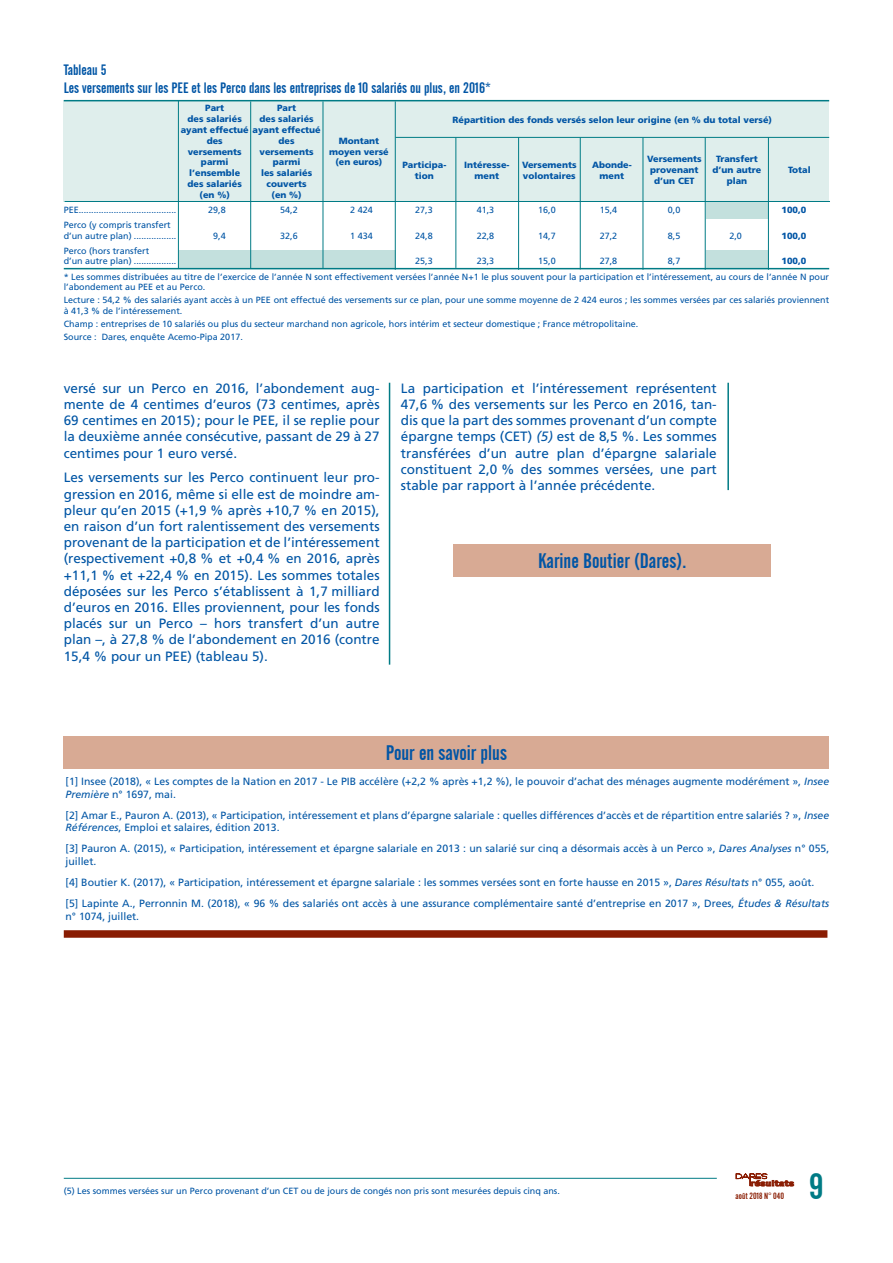
<style>
.page{position:relative;width:893px;height:1263px;background:#fff}
.page>*{position:absolute;margin:0;border:0;box-sizing:border-box;transform-origin:0 0}
.t1{font:36px "Alternate Gothic No 2 BT";color:#007b85}
.t2{font:21px "Alternate Gothic No 2 BT";color:#0155a5}
.t3{font:15px/18px "Alternate Gothic No 2 BT";color:#0155a5}
.t4{font:13.5px/16.2px "Frutiger";color:#0155a5;text-align:justify}
.t5{font:10.5px/12.6px "Frutiger";color:#0155a5}
.t6{font:9px/10.8px "Frutiger";color:#0155a5}
.t7{font:900 9px/10.8px "Frutiger";color:#0155a5;text-align:center}
.t8{font:9px "Alternate Gothic No 2 BT";color:#891c02}
.t9{font:7.8px "Alternate Gothic No 2 BT";color:#891c02;scale:2.03 1}
.s1{font-style:italic}
</style>
<div class="page">
<div style="left:64px;top:100px;width:765px;height:101px;background:#dfeeec"></div>
<div style="left:179px;top:251px;width:216px;height:17px;background:#c3e0dd"></div>
<div style="left:706px;top:201px;width:63px;height:18px;background:#c3e0dd"></div>
<div style="left:706px;top:250px;width:63px;height:18px;background:#c3e0dd"></div>
<hr style="left:64px;top:100px;width:765px;height:1px;background:#007b85">
<hr style="left:64px;top:268px;width:765px;height:1px;background:#007b85">
<hr style="left:395px;top:137px;width:434px;height:1px;background:#007b85">
<hr style="left:768px;top:137px;width:1px;height:133px;background:#007b85">
<hr style="left:643px;top:138px;width:1px;height:132px;background:#007b85">
<hr style="left:705px;top:138px;width:1px;height:132px;background:#007b85">
<hr style="left:580px;top:138px;width:1px;height:131px;background:#007b85">
<hr style="left:518px;top:137px;width:1px;height:133px;background:#007b85">
<hr style="left:456px;top:138px;width:1px;height:130px;background:#007b85">
<hr style="left:395px;top:101px;width:1px;height:169px;background:#007b85">
<hr style="left:323px;top:101px;width:1px;height:168px;background:#007b85">
<hr style="left:250px;top:101px;width:1px;height:168px;background:#007b85">
<hr style="left:178px;top:101px;width:1px;height:168px;background:#007b85">
<hr style="left:65px;top:201px;width:765px;height:1px;background:#007b85">
<hr style="left:389px;top:383px;width:1px;height:282px;background:#007b85">
<hr style="left:727px;top:383px;width:2px;height:107px;background:#007b85">
<div style="left:454px;top:544px;width:317px;height:32px;background:#d8aa94"></div>
<div style="left:64px;top:930px;width:763px;height:8px;background:#891c02"></div>
<div style="left:64px;top:736px;width:765px;height:33px;background:#d8aa94"></div>
<hr style="left:64px;top:1178px;width:653px;height:1px;background:#007b85">
<svg style="left:736px;top:1173px;width:58px;height:13px"></svg>
<p class="t3" style="left:64px;top:61px;width:429px">Tableau 5<br>Les versements sur les PEE et les Perco dans les entreprises de 10 salariés ou plus, en 2016*</p>
<p class="t7" style="left:277px;top:103px;width:20px">Part</p>
<p class="t7" style="left:259px;top:114px;width:56px">des salariés</p>
<p class="t7" style="left:181px;top:124px;width:141px">ayant effectué ayant effectué</p>
<p class="t7" style="left:279px;top:135px;width:18px">des</p>
<p class="t7" style="left:260px;top:146px;width:55px">versements</p>
<p class="t7" style="left:273px;top:157px;width:29px">parmi</p>
<p class="t7" style="left:261px;top:168px;width:53px">les salariés</p>
<p class="t7" style="left:267px;top:178px;width:42px">couverts</p>
<p class="t7" style="left:272px;top:189px;width:32px">(en %)</p>
<p class="t7" style="left:188px;top:103px;width:56px">Part<br>des salariés</p>
<p class="t7" style="left:188px;top:135px;width:56px">des versements parmi l’ensemble des salariés (en %)</p>
<p class="t7" style="left:329px;top:135px;width:61px">Montant moyen versé (en euros)</p>
<p class="t7" style="left:453px;top:114px;width:321px">Répartition des fonds versés selon leur origine (en % du total versé)</p>
<p class="t7" style="left:402px;top:159px;width:46px">Participa&shy;tion</p>
<p class="t7" style="left:464px;top:159px;width:47px">Intéresse&shy;ment</p>
<p class="t7" style="left:522px;top:159px;width:56px;text-align:left">Versements volontaires</p>
<p class="t7" style="left:592px;top:159px;width:41px">Abonde&shy;ment</p>
<p class="t7" style="left:647px;top:154px;width:56px">Versements provenant d’un CET</p>
<p class="t7" style="left:713px;top:154px;width:50px">Transfert d’un autre plan</p>
<p class="t7" style="left:788px;top:165px;width:24px">Total</p>
<p class="t6" style="left:64px;top:204px;width:114px">PEE.......................................</p>
<p class="t6" style="left:208px;top:204px;width:19px">29,8</p>
<p class="t6" style="left:280px;top:204px;width:19px">54,2</p>
<p class="t6" style="left:350px;top:204px;width:24px">2 424</p>
<p class="t6" style="left:415px;top:204px;width:19px">27,3</p>
<p class="t6" style="left:477px;top:204px;width:19px">41,3</p>
<p class="t6" style="left:538px;top:204px;width:19px">16,0</p>
<p class="t6" style="left:600px;top:204px;width:19px">15,4</p>
<p class="t6" style="left:668px;top:204px;width:14px">0,0</p>
<p class="t7" style="left:781px;top:204px;width:26px">100,0</p>
<p class="t6" style="left:64px;top:219px;width:114px">Perco (y compris transfert d’un autre plan) .................</p>
<p class="t6" style="left:213px;top:230px;width:14px">9,4</p>
<p class="t6" style="left:280px;top:230px;width:19px">32,6</p>
<p class="t6" style="left:350px;top:230px;width:24px">1 434</p>
<p class="t6" style="left:415px;top:230px;width:19px">24,8</p>
<p class="t6" style="left:477px;top:230px;width:19px">22,8</p>
<p class="t6" style="left:538px;top:230px;width:19px">14,7</p>
<p class="t6" style="left:600px;top:230px;width:19px">27,2</p>
<p class="t6" style="left:668px;top:230px;width:14px">8,5</p>
<p class="t6" style="left:729px;top:230px;width:14px">2,0</p>
<p class="t7" style="left:781px;top:230px;width:26px">100,0</p>
<p class="t6" style="left:64px;top:245px;width:114px">Perco (hors transfert<br>d’un autre plan) .................</p>
<p class="t6" style="left:415px;top:256px;width:19px">25,3</p>
<p class="t6" style="left:477px;top:256px;width:19px">23,3</p>
<p class="t6" style="left:538px;top:256px;width:19px">15,0</p>
<p class="t6" style="left:600px;top:256px;width:19px">27,8</p>
<p class="t6" style="left:668px;top:256px;width:14px">8,7</p>
<p class="t7" style="left:781px;top:256px;width:26px">100,0</p>
<p class="t6" style="left:64px;top:271px;width:767px">* Les sommes distribuées au titre de l’exercice de l’année N sont effectivement versées l’année N+1 le plus souvent pour la participation et l’intéressement, au cours de l’année N pour l’abondement au PEE et au Perco.</p>
<p class="t6" style="left:64px;top:295px;width:767px">Lecture : 54,2 % des salariés ayant accès à un PEE ont effectué des versements sur ce plan, pour une somme moyenne de 2 424 euros ; les sommes versées par ces salariés proviennent à 41,3 % de l’intéressement.</p>
<p class="t6" style="left:64px;top:317px;width:576px;line-height:12.9px">Champ : entreprises de 10 salariés ou plus du secteur marchand non agricole, hors intérim et secteur domestique ; France métropolitaine.<br>Source : Dares, enquête Acemo-Pipa 2017.</p>
<p class="t4" style="left:64px;top:380px;width:317px">versé sur un Perco en 2016, l’abondement aug&shy;mente de 4 centimes d’euros (73 centimes, après 69 centimes en 2015); pour le PEE, il se replie pour la deuxième année consécutive, passant de 29 à 27 centimes pour 1 euro versé.</p>
<p class="t4" style="left:64px;top:470px;width:317px">Les versements sur les Perco continuent leur pro&shy;gression en 2016, même si elle est de moindre am&shy;pleur qu’en 2015 (+1,9 % après +10,7 % en 2015), en raison d’un fort ralentissement des versements provenant de la participation et de l’intéressement (respectivement +0,8 % et +0,4 % en 2016, après +11,1 % et +22,4 % en 2015). Les sommes totales déposées sur les Perco s’établissent à 1,7 milliard d’euros en 2016. Elles proviennent, pour les fonds placés sur un Perco – hors transfert d’un autre plan –, à 27,8 % de l’abondement en 2016 (contre 15,4 % pour un PEE) (tableau 5).</p>
<p class="t4" style="left:401px;top:380px;width:317px">La participation et l’intéressement représentent 47,6 % des versements sur les Perco en 2016, tan&shy;dis que la part des sommes provenant d’un compte épargne temps (CET) <span class="s1">(5)</span> est de 8,5 %. Les sommes transférées d’un autre plan d’épargne salariale constituent 2,0 % des sommes versées, une part stable par rapport à l’année précédente.</p>
<h2 class="t2" style="left:538px;top:549px;width:150px">Karine Boutier (Dares).</h2>
<h2 class="t2" style="left:386px;top:741px;width:123px">Pour en savoir plus</h2>
<p class="t5" style="left:66px;top:775px;width:765px">[1] Insee (2018), « Les comptes de la Nation en 2017 - Le PIB accélère (+2,2 % après +1,2 %), le pouvoir d’achat des ménages augmente modérément », <span class="s1">Insee<br>Première</span> n° 1697, mai.</p>
<p class="t5" style="left:66px;top:809px;width:765px">[2] Amar E., Pauron A. (2013), « Participation, intéressement et plans d’épargne salariale : quelles différences d’accès et de répartition entre salariés ? », <span class="s1">Insee<br>Références</span>, Emploi et salaires, édition 2013.</p>
<p class="t5" style="left:66px;top:842px;width:765px">[3] Pauron A. (2015), « Participation, intéressement et épargne salariale en 2013 : un salarié sur cinq a désormais accès à un Perco », <span class="s1">Dares Analyses</span> n° 055, juillet.</p>
<p class="t5" style="left:66px;top:872px;width:765px;line-height:21.1px">[4] Boutier K. (2017), « Participation, intéressement et épargne salariale : les sommes versées sont en forte hausse en 2015 », <span class="s1">Dares Résultats</span> n° 055, août. [5] Lapinte A., Perronnin M. (2018), « 96 % des salariés ont accès à une assurance complémentaire santé d’entreprise en 2017 », Drees, <span class="s1">Études &amp; Résultats</span></p>
<p class="t5" style="left:66px;top:910px;width:75px">n° 1074, juillet.</p>
<p class="t6" style="left:64px;top:1185px;width:498px">(5) Les sommes versées sur un Perco provenant d’un CET ou de jours de congés non pris sont mesurées depuis cinq ans.</p>
<p class="t9" style="left:750px;top:1179px;width:23px">résultats</p>
<p class="t8" style="left:736px;top:1191px;width:50px">août 2018 N° 040</p>
<h1 class="t1" style="left:809px;top:1166px;width:16px">9</h1>
</div>
